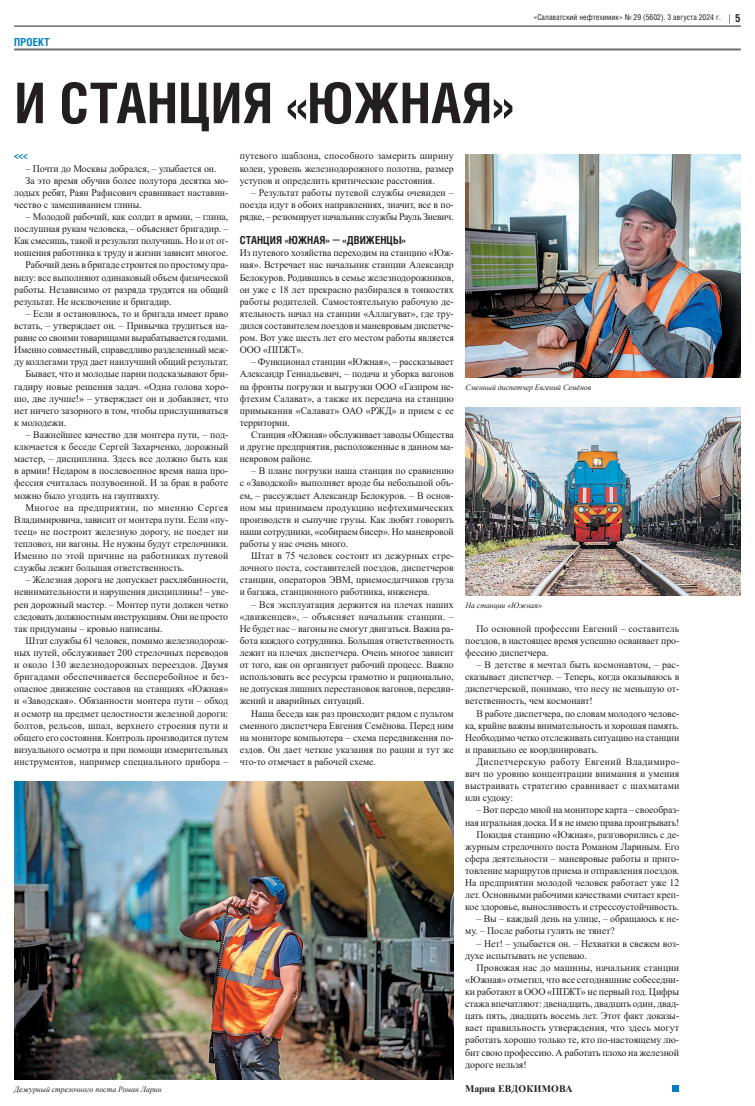
<style>
.page{position:relative;width:755px;height:1106px;background:#fff}
.page>*{position:absolute;margin:0;border:0;box-sizing:border-box;transform-origin:0 0}
.t1{font:700 56px "Helios Cond";letter-spacing:.01em;color:#231f20}
.t2{font:700 11px "Helios Cond";letter-spacing:.01em;color:#231f20}
.t3{font:700 11px "Helios Cond";letter-spacing:.01em;color:#007ec5}
.t4{font:10px/12.1px "Times New Roman";letter-spacing:-.005em;color:#231f20;text-align:justify}
.t5{font:700 10px "Times New Roman";letter-spacing:.03em;color:#231f20}
.t6{font:700 10px "Helios Cond";color:#007ec5}
.t7{font:italic 8px "Times New Roman";letter-spacing:-.005em;color:#231f20}
.t8{font:8px "Helios Cond";color:#231f20}
</style>
<div class="page">
<hr style="left:14px;top:26px;width:726px;height:1px;background:#231f20">
<hr style="left:14px;top:48px;width:726px;height:2px;background:#6c6d70">
<img style="left:465px;top:407px;width:275px;height:188px">
<img style="left:465px;top:154px;width:275px;height:223px">
<img style="left:14px;top:781px;width:439px;height:298px">
<svg style="left:672px;top:1085px;width:6px;height:6px"></svg>
<p class="t3" style="left:14px;top:35px;width:37px">ПРОЕКТ</p>
<h1 class="t1" style="left:15px;top:65px;width:500px">И СТАНЦИЯ «ЮЖНАЯ»</h1>
<p class="t8" style="left:533px;top:12px;width:189px">«Салаватский нефтехимик» № 29 (5602). 3 августа 2024 г.</p>
<p class="t6" style="left:14px;top:149px;width:15px">&lt;&lt;&lt;</p>
<p class="t4" style="left:26px;top:162px;width:192px">– Почти до Москвы добрался, – улыбается он.</p>
<p class="t4" style="left:26px;top:174px;width:204px">За это время обучив более полутора десятка мо-</p>
<p class="t4" style="left:14px;top:186px;width:215px">лодых ребят, Раян Рафисович сравнивает наставни-</p>
<p class="t4" style="left:14px;top:198px;width:129px">чество с замешиванием глины.</p>
<p class="t4" style="left:26px;top:210px;width:204px">– Молодой рабочий, как солдат в армии, – глина,</p>
<p class="t4" style="left:14px;top:222px;width:215px">послушная рукам человека, – объясняет бригадир. –</p>
<p class="t4" style="left:14px;top:234px;width:215px">Как смесишь, такой и результат получишь. Но и от от-</p>
<p class="t4" style="left:14px;top:247px;width:215px">ношения работника к труду и жизни зависит многое.</p>
<p class="t4" style="left:26px;top:259px;width:204px">Рабочий день в бригаде строится по простому пра-</p>
<p class="t4" style="left:14px;top:271px;width:215px">вилу: все выполняют одинаковый объем физической</p>
<p class="t4" style="left:14px;top:283px;width:215px">работы. Независимо от разряда трудятся на общий</p>
<p class="t4" style="left:14px;top:295px;width:159px">результат. Не исключение и бригадир.</p>
<p class="t4" style="left:26px;top:307px;width:204px">– Если я остановлюсь, то и бригада имеет право</p>
<p class="t4" style="left:14px;top:319px;width:215px">встать, – утверждает он. – Привычка трудиться на-</p>
<p class="t4" style="left:14px;top:331px;width:215px">равне со своими товарищами вырабатывается годами.</p>
<p class="t4" style="left:14px;top:343px;width:215px">Именно совместный, справедливо разделенный меж-</p>
<p class="t4" style="left:14px;top:355px;width:215px">ду коллегами труд дает наилучший общий результат.</p>
<p class="t4" style="left:26px;top:368px;width:204px">Бывает, что и молодые парни подсказывают бри-</p>
<p class="t4" style="left:14px;top:380px;width:215px">гадиру новые решения задач. «Одна голова хоро-</p>
<p class="t4" style="left:14px;top:392px;width:215px">шо, две лучше!» – утверждает он и добавляет, что</p>
<p class="t4" style="left:14px;top:404px;width:215px">нет ничего зазорного в том, чтобы прислушиваться</p>
<p class="t4" style="left:14px;top:416px;width:54px">к молодежи.</p>
<p class="t4" style="left:14px;top:428px;width:215px;text-indent:11px">– Важнейшее качество для монтера пути, – под&shy;ключается к беседе Сергей Захарченко, дорожный мастер, – дисциплина. Здесь все должно быть как в армии! Недаром в послевоенное время наша про&shy;фессия считалась полувоенной. И за брак в работе можно было угодить на гауптвахту.</p>
<p class="t4" style="left:14px;top:501px;width:215px;text-indent:11px">Многое на предприятии, по мнению Сергея Владимировича, зависит от монтера пути. Если «пу&shy;теец» не построит железную дорогу, не поедет ни тепловоз, ни вагоны. Не нужны будут стрелочники.<br>Именно по этой причине на работниках путевой службы лежит большая ответственность.</p>
<p class="t4" style="left:14px;top:573px;width:215px;text-indent:11px">– Железная дорога не допускает расхлябанности, невнимательности и нарушения дисциплины! – уве&shy;рен дорожный мастер. – Монтер пути должен четко следовать должностным инструкциям. Они не просто так придуманы – кровью написаны.</p>
<p class="t4" style="left:14px;top:634px;width:215px;text-indent:11px">Штат службы 61 человек, помимо железнодорож&shy;ных путей, обслуживает 200 стрелочных переводов и около 130 железнодорожных переездов. Двумя бригадами обеспечивается бесперебойное и без&shy;опасное движение составов на станциях «Южная» и «Заводская». Обязанности монтера пути – обход и осмотр на предмет целостности железной дороги: болтов, рельсов, шпал, верхнего строения пути и общего его состояния. Контроль производится путем визуального осмотра и при помощи измерительных инструментов, например специального прибора –</p>
<p class="t4" style="left:239px;top:150px;width:215px">путевого шаблона, способного замерить ширину колеи, уровень железнодорожного полотна, размер уступов и определить критические расстояния.</p>
<p class="t4" style="left:239px;top:186px;width:215px;text-indent:11px">– Результат работы путевой службы очевиден – поезда идут в обоих направлениях, значит, все в по&shy;рядке, – резюмирует начальник службы Рауль Зиевич.</p>
<p class="t2" style="left:239px;top:233px;width:167px">СТАНЦИЯ «ЮЖНАЯ» — «ДВИЖЕНЦЫ»</p>
<p class="t4" style="left:239px;top:247px;width:215px">Из путевого хозяйства переходим на станцию «Юж&shy;ная». Встречает нас начальник станции Александр Белокуров. Родившись в семье железнодорожников, он уже с 18 лет прекрасно разбирался в тонкостях работы родителей. Самостоятельную рабочую де&shy;ятельность начал на станции «Аллагуват», где тру&shy;дился составителем поездов и маневровым диспетче&shy;ром. Вот уже шесть лет его местом работы является ООО «ППЖТ».</p>
<p class="t4" style="left:239px;top:355px;width:215px;text-indent:11px">– Функционал станции «Южная», – рассказывает Александр Геннадьевич, – подача и уборка вагонов на фронты погрузки и выгрузки ООО «Газпром не&shy;фтехим Салават», а также их передача на станцию примыкания «Салават» ОАО «РЖД» и прием с ее территории.</p>
<p class="t4" style="left:239px;top:428px;width:215px;text-indent:11px">Станция «Южная» обслуживает заводы Общества и другие предприятия, расположенные в данном ма&shy;невровом районе.</p>
<p class="t4" style="left:239px;top:464px;width:215px;text-indent:11px">– В плане погрузки наша станция по сравнению с «Заводской» выполняет вроде бы небольшой объ&shy;ем, – рассуждает Александр Белокуров. – В основ&shy;ном мы принимаем продукцию нефтехимических производств и сыпучие грузы. Как любят говорить наши сотрудники, «собираем бисер». Но маневровой работы у нас очень много.</p>
<p class="t4" style="left:239px;top:549px;width:215px;text-indent:11px">Штат в 75 человек состоит из дежурных стре&shy;лочного поста, составителей поездов, диспетчеров станции, операторов ЭВМ, приемосдатчиков груза и багажа, станционного работника, инженера.</p>
<p class="t4" style="left:239px;top:598px;width:215px;text-indent:11px">– Вся эксплуатация держится на плечах наших «движенцев», – объясняет начальник станции. – Не будет нас – вагоны не смогут двигаться. Важна ра&shy;бота каждого сотрудника. Большая ответственность лежит на плечах диспетчера. Очень многое зависит от того, как он организует рабочий процесс. Важно использовать все ресурсы грамотно и рационально, не допуская лишних перестановок вагонов, передви&shy;жений и аварийных ситуаций.</p>
<p class="t4" style="left:239px;top:706px;width:215px;text-indent:11px">Наша беседа как раз происходит рядом с пультом сменного диспетчера Евгения Семёнова. Перед ним на мониторе компьютера – схема передвижения по&shy;ездов. Он дает четкие указания по рации и тут же что-то отмечает в рабочей схеме.</p>
<p class="t7" style="left:14px;top:1083px;width:149px">Дежурный стрелочного поста Роман Ларин</p>
<p class="t7" style="left:465px;top:381px;width:127px">Сменный диспетчер Евгений Семёнов</p>
<p class="t7" style="left:465px;top:599px;width:78px">На станции «Южная»</p>
<p class="t4" style="left:465px;top:622px;width:215px;text-indent:11px">По основной профессии Евгений – составитель поездов, в настоящее время успешно осваивает про&shy;фессию диспетчера.</p>
<p class="t4" style="left:465px;top:658px;width:215px;text-indent:11px">– В детстве я мечтал быть космонавтом, – рас&shy;сказывает диспетчер. – Теперь, когда оказываюсь в диспетчерской, понимаю, что несу не меньшую от&shy;ветственность, чем космонавт!</p>
<p class="t4" style="left:465px;top:706px;width:215px;text-indent:11px">В работе диспетчера, по словам молодого челове&shy;ка, крайне важны внимательность и хорошая память.<br>Необходимо четко отслеживать ситуацию на станции и правильно ее координировать.</p>
<p class="t4" style="left:465px;top:755px;width:215px;text-indent:11px">Диспетчерскую работу Евгений Владимиро&shy;вич по уровню концентрации внимания и умения выстраивать стратегию сравнивает с шахматами или судоку:</p>
<p class="t4" style="left:465px;top:803px;width:215px;text-align:right">– Вот передо мной на мониторе карта – своеобраз&shy;ная игральная доска. И я не имею права проигрывать!<br>Покидая станцию «Южная», разговорились с де&shy;журным стрелочного поста Романом Лариным. Его сфера деятельности – маневровые работы и приго&shy;товление маршрутов приема и отправления поездов.<br>На предприятии молодой человек работает уже 12 лет. Основными рабочими качествами считает креп&shy;кое здоровье, выносливость и стрессоустойчивость.</p>
<p class="t4" style="left:465px;top:912px;width:215px;text-indent:11px">– Вы – каждый день на улице, – обращаюсь к не&shy;му. – После работы гулять не тянет?</p>
<p class="t4" style="left:465px;top:936px;width:215px;text-indent:11px">– Нет! – улыбается он. – Нехватки в свежем воз&shy;духе испытывать не успеваю.</p>
<p class="t4" style="left:465px;top:961px;width:215px;text-indent:11px">Провожая нас до машины, начальник станции «Южная» отметил, что все сегодняшние собеседни&shy;ки работают в ООО «ППЖТ» не первый год. Цифры стажа впечатляют: двенадцать, двадцать один, двад&shy;цать пять, двадцать восемь лет. Этот факт доказы&shy;вает правильность утверждения, что здесь могут работать хорошо только те, кто по-настоящему лю&shy;бит свою профессию. А работать плохо на железной дороге нельзя!</p>
<p class="t5" style="left:465px;top:1081px;width:109px">Мария ЕВДОКИМОВА</p>
<p class="t2" style="left:734px;top:11px;width:7px">5</p>
</div>
